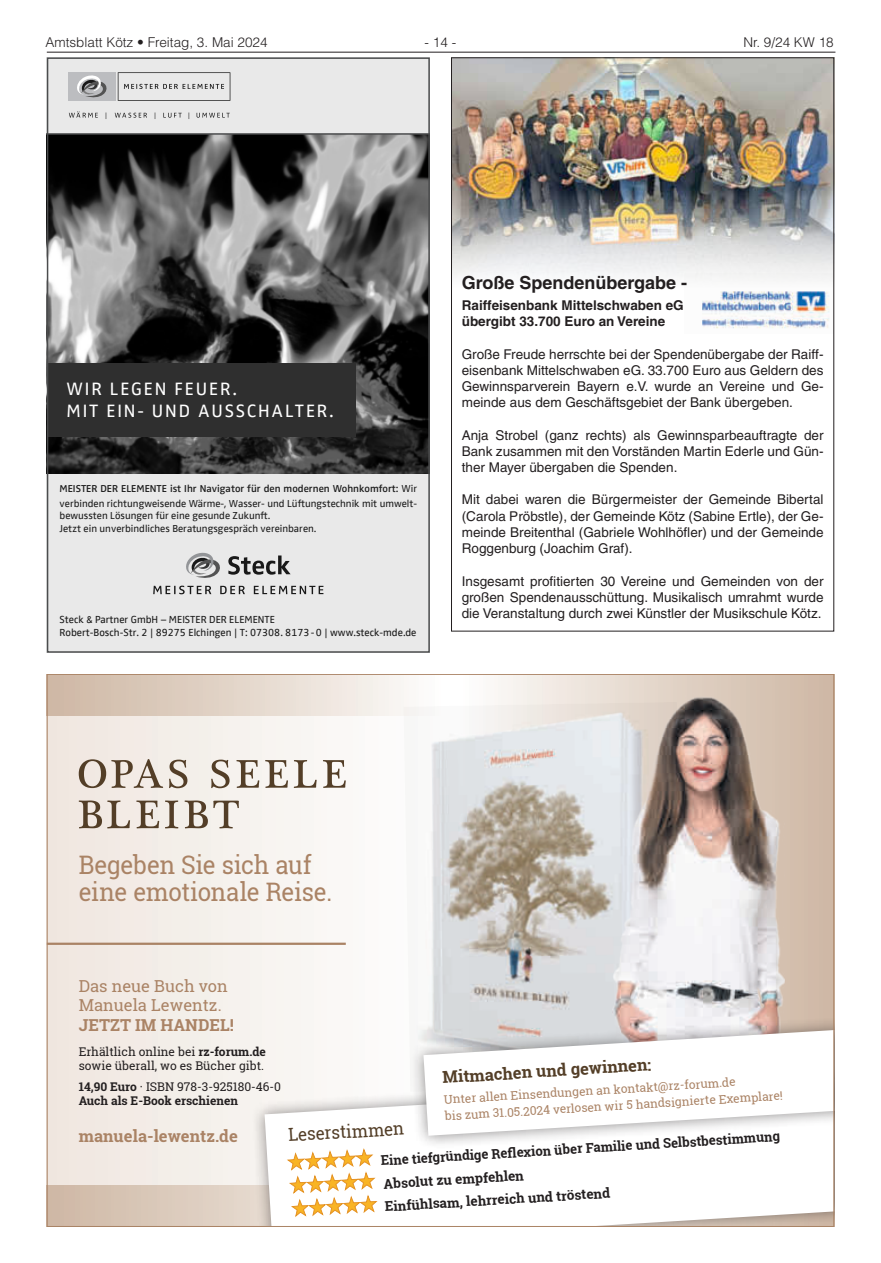
<style>
.page{position:relative;width:881px;height:1263px;background:#fff}
.page>*{position:absolute;margin:0;border:0;box-sizing:border-box;transform-origin:0 0}
.t1{font:25.5px/27px "Roboto Slab";letter-spacing:-.01em;color:#aa8365;scale:.94 1}
.t2{font:18.45px/22px "Zwo";letter-spacing:.1em;color:#fff}
.t3{font:700 18px "Helvetica LT";color:#231f20}
.t4{font:18px "Roboto Slab";color:#533e27;scale:.94 1}
.t5{font:700 16.5px "Roboto Slab";color:#aa8365}
.t6{font:16.5px/19.5px "Roboto Slab";color:#aa8365}
.t7{font:700 16.5px "Roboto Slab";color:#533e27}
.t8{font:13.5px/16.2px "Helvetica LT";color:#231f20;text-align:justify}
.t9{font:700 13.5px/22.4px "Roboto Slab";color:#231f20}
.t10{font:700 13.5px/16.2px "Helvetica LT";color:#231f20}
.t11{font:300 13.5px "Helvetica LT";color:#231f20}
.t12{font:12px/16.8px "Roboto Slab";color:#aa8365}
.t13{font:12px/14.4px "Roboto Slab";color:#231f20}
.t14{font:700 12px/14.4px "Roboto Slab";color:#231f20}
.t15{font:10.5px/12.6px "Zwo";color:#191919}
.t16{font:10.35px/14.9px "Zwo";color:#1c1c1c}
.s1{font-weight:600}
.s2{font-weight:700}
.s3{font-weight:400}
</style>
<div class="page">
<hr style="left:47px;top:52px;width:788px;height:1px;background:#231f20">
<div style="left:462px;top:674px;width:371px;height:553px;background:linear-gradient(to right,#fdfcfb,#cdb5a1)"></div>
<div style="left:47px;top:674px;width:393px;height:553px;background:linear-gradient(to right,#ceb7a3,#fdfbfa)"></div>
<svg style="left:49px;top:716px;width:354px;height:468px"></svg>
<img style="left:403px;top:702px;width:8px;height:361px">
<img style="left:411px;top:702px;width:12px;height:307px">
<svg style="left:79px;top:759px;width:108px;height:29px"></svg>
<svg style="left:211px;top:760px;width:134px;height:28px"></svg>
<svg style="left:79px;top:800px;width:160px;height:28px"></svg>
<hr style="left:47px;top:943px;width:298px;height:2px;background:#aa8365">
<div style="left:250px;top:1063px;width:583px;height:164px;background:#231f20;opacity:.5"></div>
<svg style="left:264px;top:1079px;width:567px;height:146px"></svg>
<svg style="left:287px;top:1149px;width:90px;height:68px"></svg>
<div style="left:409px;top:1009px;width:424px;height:140px;background:#231f20;opacity:.5"></div>
<svg style="left:423px;top:699px;width:408px;height:502px"></svg>
<img style="left:50px;top:135px;width:376px;height:339px">
<div style="left:47px;top:363px;width:308px;height:74px;background:#2f2f2f"></div>
<div style="left:47px;top:57px;width:382px;height:77px;background:#e9e9e9"></div>
<div style="left:68px;top:72px;width:47px;height:29px;background:#bcbdc0"></div>
<svg style="left:77px;top:72px;width:153px;height:29px"></svg>
<svg style="left:69px;top:111px;width:161px;height:8px"></svg>
<div style="left:47px;top:474px;width:382px;height:179px;background:#e9e9e9"></div>
<svg style="left:153px;top:553px;width:170px;height:41px"></svg>
<div style="left:47px;top:57px;width:382px;height:596px;border:2px solid #4b4c4d"></div>
<hr style="left:47px;top:133px;width:382px;height:2px;background:#4b4c4d">
<img style="left:702px;top:291px;width:128px;height:38px">
<img style="left:453px;top:59px;width:378px;height:221px">
<p class="t11" style="left:45px;top:34px;width:223px">Amtsblatt Kötz • Freitag, 3. Mai 2024</p>
<p class="t11" style="left:424px;top:34px;width:33px">- 14 -</p>
<p class="t11" style="left:743px;top:34px;width:92px">Nr. 9/24 KW 18</p>
<h2 class="t2" style="left:67px;top:378px;width:268px">WIR LEGEN FEUER.<br>MIT EIN- UND AUSSCHALTER.</h2>
<p class="t16" style="left:60px;top:481px;width:359px"><span class="s1">MEISTER DER ELEMENTE ist Ihr Navigator für den modernen Wohnkomfort:</span> Wir verbinden richtungweisende Wärme-, Wasser- und Lüftungstechnik mit umwelt-</p>
<p class="t16" style="left:60px;top:510px;width:258px;line-height:12.5px">bewussten Lösungen für eine gesunde Zukunft.<br>Jetzt ein unverbindliches Beratungsgespräch vereinbaren.</p>
<p class="t15" style="left:60px;top:613px;width:358px">Steck &amp; Partner GmbH – MEISTER DER ELEMENTE<br>Robert-Bosch-Str. 2 | 89275 Elchingen | T: 07308. 8173 - 0 | www.steck-mde.de</p>
<h3 class="t3" style="left:461px;top:272px;width:227px">Große Spendenübergabe -</h3>
<p class="t10" style="left:461px;top:297px;width:223px">Raiffeisenbank Mittelschwaben eG übergibt 33.700 Euro an Vereine</p>
<p class="t8" style="left:461px;top:346px;width:363px">Große Freude herrschte bei der Spendenübergabe der Raiff&shy;eisenbank Mittelschwaben eG. 33.700 Euro aus Geldern des Gewinnsparverein Bayern e.V. wurde an Vereine und Ge&shy;meinde aus dem Geschäftsgebiet der Bank übergeben.</p>
<p class="t8" style="left:461px;top:427px;width:363px">Anja Strobel (ganz rechts) als Gewinnsparbeauftragte der Bank zusammen mit den Vorständen Martin Ederle und Gün&shy;ther Mayer übergaben die Spenden.</p>
<p class="t8" style="left:461px;top:492px;width:363px">Mit dabei waren die Bürgermeister der Gemeinde Bibertal (Carola Pröbstle), der Gemeinde Kötz (Sabine Ertle), der Ge&shy;meinde Breitenthal (Gabriele Wohlhöfler) und der Gemeinde Roggenburg (Joachim Graf).</p>
<p class="t8" style="left:461px;top:573px;width:363px">Insgesamt profitierten 30 Vereine und Gemeinden von der großen Spendenausschüttung. Musikalisch umrahmt wurde die Veranstaltung durch zwei Künstler der Musikschule Kötz.</p>
<h1 class="t1" style="left:79px;top:851px;width:271px">Begeben Sie sich auf eine emotionale Reise.</h1>
<p class="t6" style="left:79px;top:976px;width:150px">Das neue Buch von<br>Manuela Lewentz.</p>
<p class="t5" style="left:79px;top:1013px;width:156px">JETZT IM HANDEL!</p>
<p class="t13" style="left:79px;top:1044px;width:189px">Erhältlich online bei <span class="s2">rz-forum.de </span>sowie überall, wo es Bücher gibt.</p>
<p class="t14" style="left:79px;top:1079px;width:204px">14,90 Euro <span class="s3">· ISBN 978-3-925180-46-0<br></span>Auch als E-Book erschienen</p>
<p class="t5" style="left:79px;top:1124px;width:160px">manuela-lewentz.de</p>
<h3 class="t4" style="left:287px;top:1122px;width:125px;rotate:-3deg">Leserstimmen</h3>
<p class="t7" style="left:441px;top:1065px;width:210px;rotate:-3deg">Mitmachen und gewinnen:</p>
<p class="t12" style="left:443px;top:1092px;width:340px;rotate:-4deg">Unter allen Einsendungen an kontakt@rz-forum.de<br>bis zum 31.05.2024 verlosen wir 5 handsignierte Exemplare!</p>
<p class="t9" style="left:380px;top:1151px;width:401px;rotate:-4deg">Eine tiefgründige Refl exion über Familie und Selbstbestimmung</p>
<p class="t9" style="left:383px;top:1172px;width:227px;rotate:-3deg">Absolut zu empfehlen<br>Einfühlsam, lehrreich und tröstend</p>
</div>
